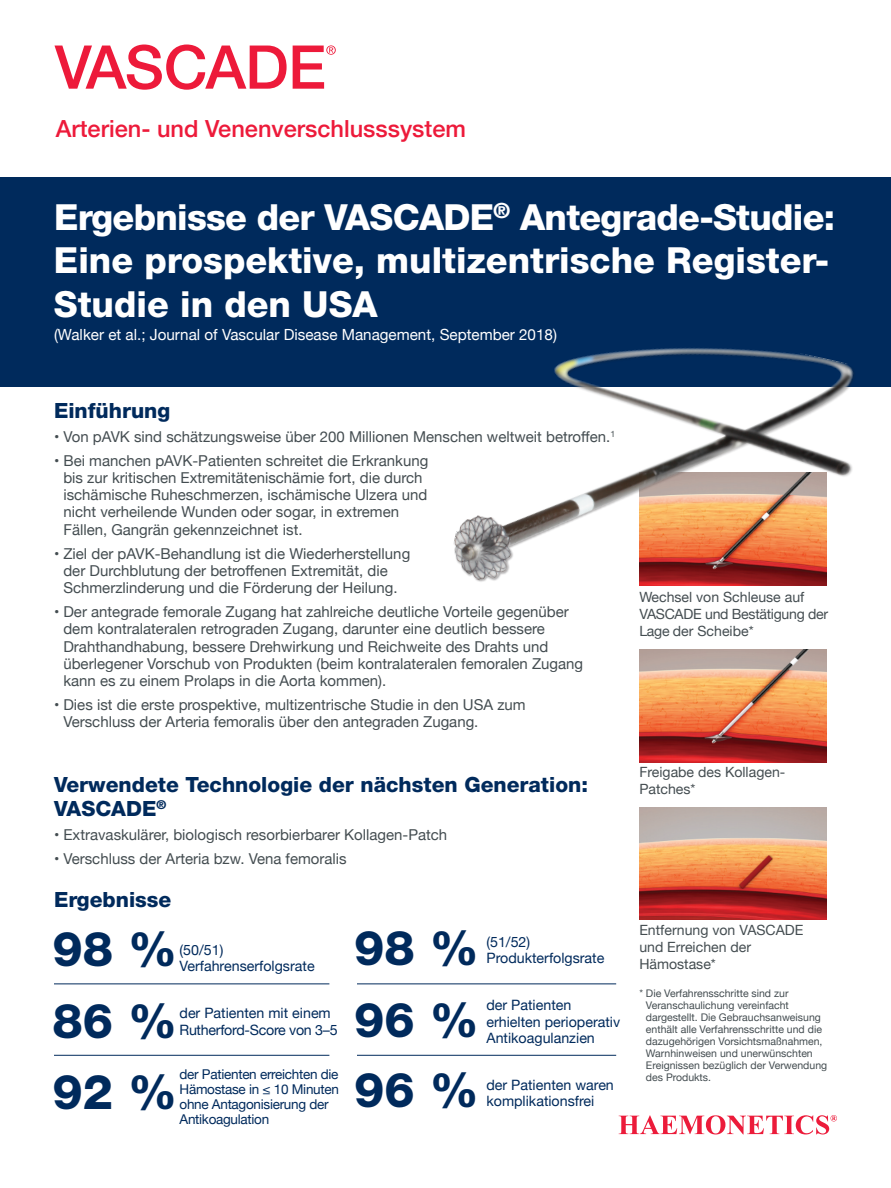
<style>
.page{position:relative;width:891px;height:1188px;background:#fff}
.page>*{position:absolute;margin:0;border:0;box-sizing:border-box;transform-origin:0 0}
.t1{font:800 48px/70.9px "Helvetica Neue";color:#002a5c}
.t2{font:800 36px/43.2px "Helvetica Neue";color:#fff}
.t3{font:500 23.55px "Helvetica Neue";color:#ed1a3a}
.t4{font:800 21px/24px "Helvetica Neue";color:#002a5c}
.t5{font:15.3px "Helvetica Neue";color:#fff}
.t6{font:15px/17.2px "Helvetica Neue";color:#444d51}
.t7{font:14.25px/16.5px "Helvetica Neue";color:#002a5c}
.t8{font:14.1px/17px "Helvetica Neue";color:#444d51}
.t9{font:13.5px/15px "Helvetica Neue";letter-spacing:-.02em;color:#002a5c}
.t10{font:10.5px/12px "Helvetica Neue";color:#444d51}
</style>
<div class="page">
<div style="left:0;top:178px;width:891px;height:209px;background:#002a5c"></div>
<hr style="left:54px;top:1055px;width:275px;height:1px;background:#002a5c">
<hr style="left:357px;top:1055px;width:259px;height:1px;background:#002a5c">
<hr style="left:54px;top:984px;width:275px;height:1px;background:#002a5c">
<hr style="left:357px;top:984px;width:259px;height:1px;background:#002a5c">
<img style="left:639px;top:653px;width:187px;height:109px">
<img style="left:639px;top:807px;width:187px;height:113px">
<img style="left:453px;top:348px;width:401px;height:305px">
<svg style="left:55px;top:45px;width:232px;height:45px"></svg>
<svg style="left:293px;top:45px;width:43px;height:44px"></svg>
<svg style="left:619px;top:1115px;width:218px;height:19px"></svg>
<h3 class="t3" style="left:56px;top:110px;width:412px">Arterien- und Venenverschlusssystem</h3>
<h2 class="t2" style="left:54px;top:196px;width:783px">Ergebnisse der VASCADE<sup>®</sup> Antegrade-Studie:<br>Eine prospektive, multizentrische Register-<br>Studie in den USA</h2>
<p class="t5" style="left:54px;top:324px;width:504px">(Walker et al.; Journal of Vascular Disease Management, September 2018)</p>
<h3 class="t4" style="left:54px;top:398px;width:118px">Einführung</h3>
<p class="t6" style="left:54px;top:429px;width:563px">• Von pAVK sind schätzungsweise über 200 Millionen Menschen weltweit betroffen.<sup>1</sup></p>
<p class="t6" style="left:63px;top:453px;width:366px;text-indent:-9px">• Bei manchen pAVK-Patienten schreitet die Erkrankung bis zur kritischen Extremitätenischämie fort, die durch ischämische Ruheschmerzen, ischämische Ulzera und nicht verheilende Wunden oder sogar, in extremen Fällen, Gangrän gekennzeichnet ist.</p>
<p class="t6" style="left:63px;top:546px;width:348px;text-indent:-9px">• Ziel der pAVK-Behandlung ist die Wiederherstellung der Durchblutung der betroffenen Extremität, die<br>Schmerzlinderung und die Förderung der Heilung.</p>
<p class="t6" style="left:63px;top:604px;width:521px;text-indent:-9px">• Der antegrade femorale Zugang hat zahlreiche deutliche Vorteile gegenüber dem kontralateralen retrograden Zugang, darunter eine deutlich bessere Drahthandhabung, bessere Drehwirkung und Reichweite des Drahts und überlegener Vorschub von Produkten (beim kontralateralen femoralen Zugang kann es zu einem Prolaps in die Aorta kommen).</p>
<p class="t6" style="left:63px;top:697px;width:464px;text-indent:-9px">• Dies ist die erste prospektive, multizentrische Studie in den USA zum<br>Verschluss der Arteria femoralis über den antegraden Zugang.</p>
<h3 class="t4" style="left:54px;top:772px;width:536px">Verwendete Technologie der nächsten Generation:<br>VASCADE<sup>®</sup></h3>
<p class="t6" style="left:54px;top:827px;width:395px">• Extravaskulärer, biologisch resorbierbarer Kollagen-Patch</p>
<p class="t6" style="left:54px;top:851px;width:294px">• Verschluss der Arteria bzw. Vena femoralis</p>
<h3 class="t4" style="left:54px;top:888px;width:119px">Ergebnisse</h3>
<h1 class="t1" style="left:52px;top:914px;width:126px">98 %</h1>
<p class="t7" style="left:180px;top:942px;width:45px">(50/51)</p>
<p class="t7" style="left:180px;top:959px;width:137px">Verfahrenserfolgsrate</p>
<h1 class="t1" style="left:52px;top:986px;width:126px;line-height:70.5px">86 %<br>92 %</h1>
<p class="t7" style="left:180px;top:1006px;width:160px">der Patienten mit einem<br>Rutherford-Score von 3–5</p>
<p class="t9" style="left:180px;top:1067px;width:161px">der Patienten erreichten die<br>Hämostase in ≤ 10 Minuten ohne Antagonisierung der<br>Antikoagulation</p>
<h1 class="t1" style="left:354px;top:913px;width:126px;text-align:justify">98 % 96 % 96 %</h1>
<p class="t7" style="left:486px;top:934px;width:119px">(51/52)<br>Produkterfolgsrate</p>
<p class="t7" style="left:486px;top:998px;width:135px">der Patienten erhielten perioperativ<br>Antikoagulanzien</p>
<p class="t7" style="left:486px;top:1077px;width:129px">der Patienten waren komplikationsfrei</p>
<p class="t8" style="left:639px;top:589px;width:190px">Wechsel von Schleuse auf<br>VASCADE und Bestätigung der<br>Lage der Scheibe*</p>
<p class="t8" style="left:639px;top:764px;width:147px">Freigabe des Kollagen-<br>Patches*</p>
<p class="t8" style="left:639px;top:922px;width:166px">Entfernung von VASCADE und Erreichen der<br>Hämostase*</p>
<p class="t10" style="left:646px;top:988px;width:183px;text-indent:-7px">* Die Verfahrensschritte sind zur Veranschaulichung vereinfacht dargestellt. Die Gebrauchsanweisung enthält alle Verfahrensschritte und die dazugehörigen Vorsichtsmaßnahmen, Warnhinweisen und unerwünschten Ereignissen bezüglich der Verwendung des Produkts.</p>
</div>
